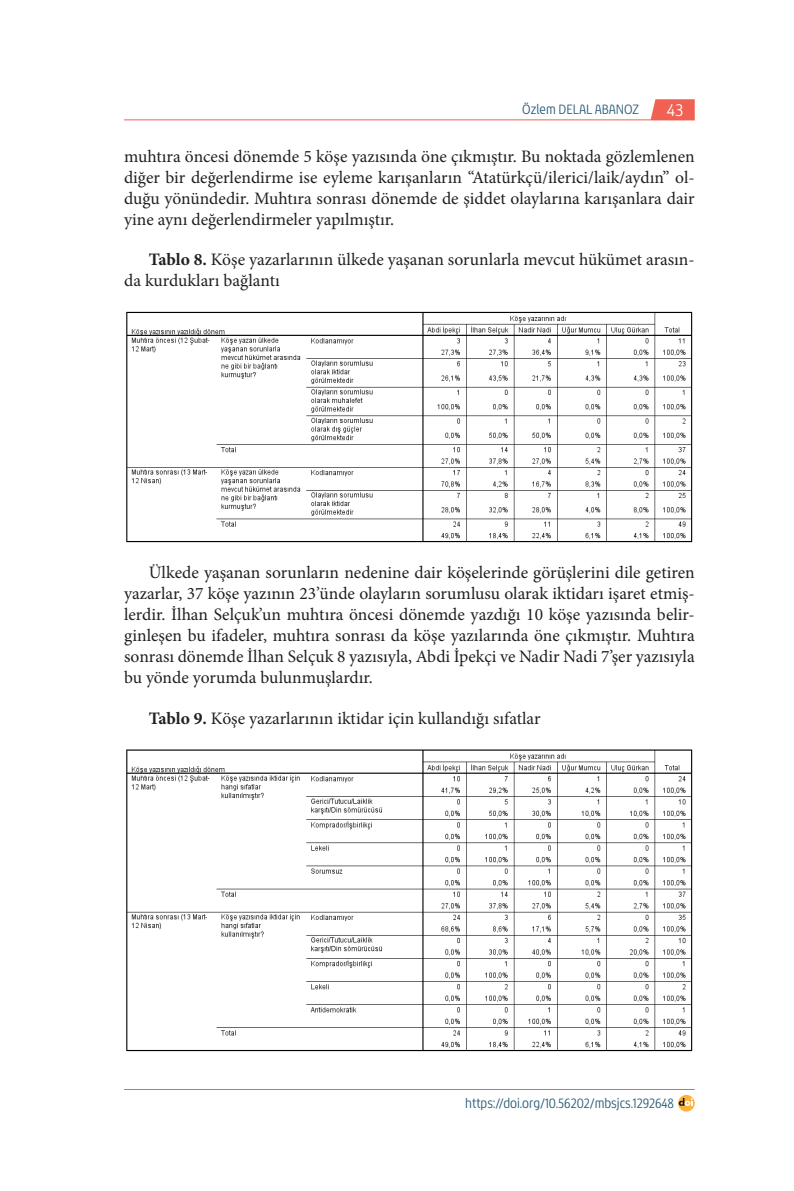
<style>
.page{position:relative;width:794px;height:1191px;background:#fff}
.page>*{position:absolute;margin:0;border:0;box-sizing:border-box;transform-origin:0 0}
.ANA_METİN{font:17.5px/21px "Minion Pro";color:#231f20;text-align:justify}
.t1{font:17.5px "Chypre Nor Boo";color:#fff}
.t2{font:14px "Chypre Con Boo";color:#285b77}
.s1{font-weight:700}
</style>
<div class="page">
<svg style="left:650px;top:99px;width:44px;height:21px"></svg>
<hr style="left:124px;top:120px;width:570px;height:1px;background:#f16153">
<svg style="left:678px;top:1095px;width:16px;height:16px"></svg>
<svg style="left:679px;top:1098px;width:13px;height:8px"></svg>
<hr style="left:124px;top:1089px;width:570px;height:1px;background:#f16153">
<img style="left:126px;top:311px;width:567px;height:232px">
<img style="left:126px;top:749px;width:567px;height:303px">
<p class="t2" style="left:522px;top:101px;width:118px">Özlem DELAL ABANOZ</p>
<p class="t1" style="left:667px;top:100px;width:18px">43</p>
<p class="ANA_METİN" style="left:124px;top:146px;width:572px">muhtıra öncesi dönemde 5 köşe yazısında öne çıkmıştır. Bu noktada gözlemlenen diğer bir değerlendirme ise eyleme karışanların “Atatürkçü/ilerici/laik/aydın” ol&shy;duğu yönündedir. Muhtıra sonrası dönemde de şiddet olaylarına karışanlara dair yine aynı değerlendirmeler yapılmıştır.</p>
<p class="ANA_METİN" style="left:124px;top:249px;width:572px;text-indent:25px"><span class="s1">Tablo 8.</span> Köşe yazarlarının ülkede yaşanan sorunlarla mevcut hükümet arasın&shy;da kurdukları bağlantı</p>
<p class="ANA_METİN" style="left:124px;top:562px;width:572px;text-indent:25px">Ülkede yaşanan sorunların nedenine dair köşelerinde görüşlerini dile getiren yazarlar, 37 köşe yazının 23’ünde olayların sorumlusu olarak iktidarı işaret etmiş&shy;lerdir. İlhan Selçuk’un muhtıra öncesi dönemde yazdığı 10 köşe yazısında belir&shy;ginleşen bu ifadeler, muhtıra sonrası da köşe yazılarında öne çıkmıştır. Muhtıra sonrası dönemde İlhan Selçuk 8 yazısıyla, Abdi İpekçi ve Nadir Nadi 7’şer yazısıyla bu yönde yorumda bulunmuşlardır.</p>
<p class="ANA_METİN" style="left:149px;top:708px;width:393px"><span class="s1">Tablo 9.</span> Köşe yazarlarının iktidar için kullandığı sıfatlar</p>
<p class="t2" style="left:465px;top:1095px;width:210px">https://doi.org/10.56202/mbsjcs.1292648</p>
</div>
